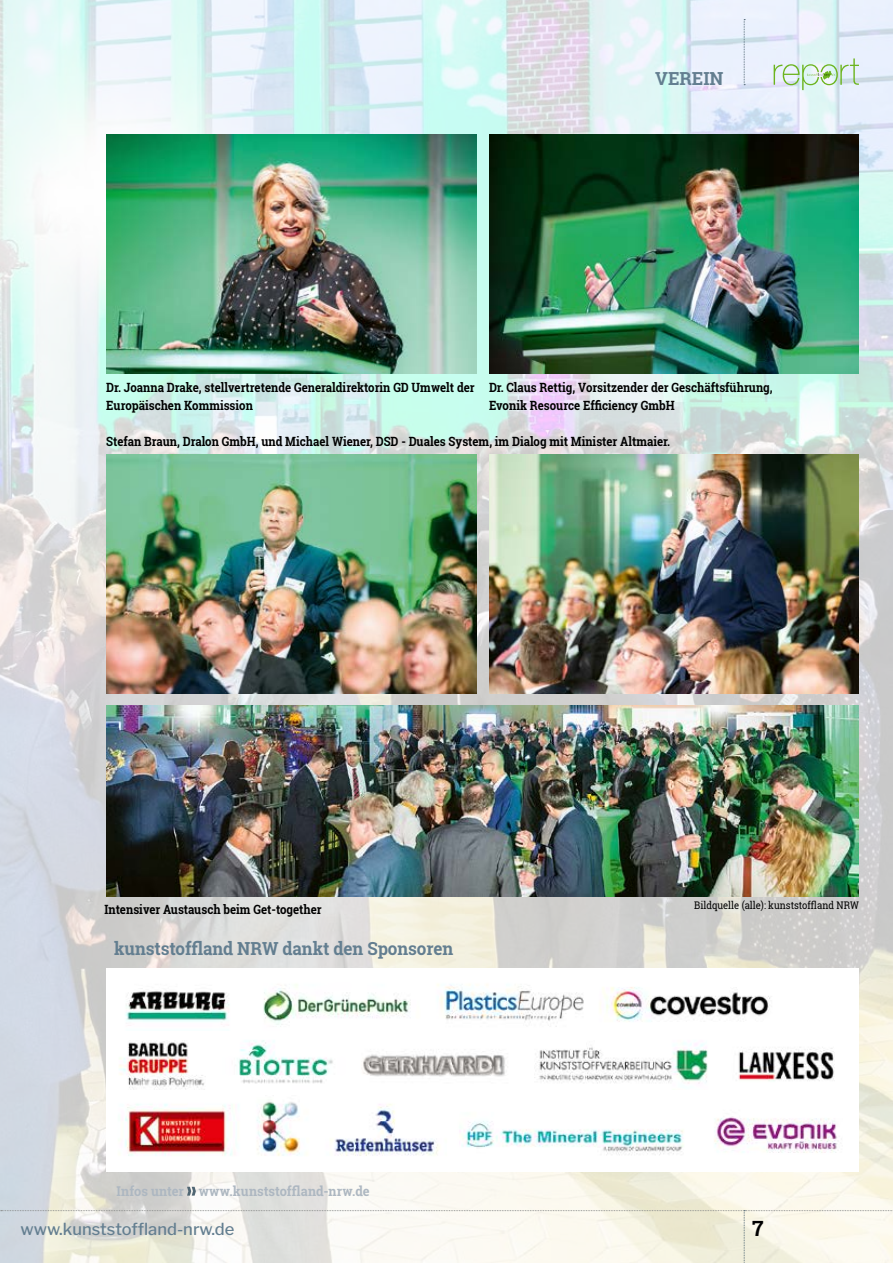
<style>
.page{position:relative;width:893px;height:1263px;background:#fff}
.page>*{position:absolute;margin:0;border:0;box-sizing:border-box;transform-origin:0 0}
.t1{font:700 21px "Roboto Slab";color:#000}
.t2{font:700 18px "Roboto Slab";letter-spacing:-.005em;color:#637e90;scale:.95 1}
.t3{font:700 18px "Roboto Slab";letter-spacing:-.005em;color:#637e90}
.t4{font:500 16.5px "Libre Franklin";color:#637e90}
.t5{font:700 13.5px "Roboto Slab";color:#adb7c1;scale:.95 1}
.t6{font:700 12.75px/18px "Roboto Slab";color:#000;scale:.9 1}
.t7{font:10.5px "Roboto Slab";color:#000;scale:.9 1}
</style>
<div class="page">
<img style="left:0;top:0;width:893px;height:1263px">
<svg style="left:187px;top:1187px;width:9px;height:8px"></svg>
<img style="left:106px;top:135px;width:370px;height:238px">
<img style="left:106px;top:455px;width:370px;height:238px">
<img style="left:489px;top:135px;width:370px;height:238px">
<img style="left:489px;top:455px;width:370px;height:238px">
<img style="left:106px;top:706px;width:753px;height:190px">
<div style="left:106px;top:968px;width:753px;height:204px;background:#fff"></div>
<img style="left:125px;top:1101px;width:314px;height:55px">
<img style="left:459px;top:1121px;width:225px;height:34px">
<img style="left:125px;top:984px;width:645px;height:43px">
<img style="left:738px;top:1047px;width:96px;height:34px">
<img style="left:714px;top:1116px;width:123px;height:37px">
<img style="left:119px;top:1040px;width:589px;height:49px">
<svg style="left:774px;top:58px;width:85px;height:32px;background:#cfe5d4"></svg>
<svg style="left:744px;top:19px;width:1px;height:66px"></svg>
<svg style="left:1px;top:1210px;width:892px;height:53px"></svg>
<h2 class="t3" style="left:655px;top:66px;width:70px">VEREIN</h2>
<p class="t6" style="left:106px;top:379px;width:411px">Dr. Joanna Drake, stellvertretende Generaldirektorin GD Umwelt der<br>Europäischen Kommission</p>
<p class="t6" style="left:106px;top:433px;width:628px">Stefan Braun, Dralon GmbH, und Michael Wiener, DSD - Duales System, im Dialog mit Minister Altmaier.</p>
<p class="t6" style="left:489px;top:379px;width:317px">Dr. Claus Rettig, Vorsitzender der Geschäftsführung,<br>Evonik Resource Efficiency GmbH</p>
<p class="t6" style="left:104px;top:901px;width:243px">Intensiver Austausch beim Get-together</p>
<h2 class="t2" style="left:114px;top:936px;width:358px">kunststoffland NRW dankt den Sponsoren</h2>
<p class="t5" style="left:117px;top:1181px;width:268px">Infos unter www.kunststoffland-nrw.de</p>
<p class="t7" style="left:694px;top:898px;width:184px">Bildquelle (alle): kunststoffland NRW</p>
<p class="t4" style="left:21px;top:1219px;width:215px">www.kunststoffland-nrw.de</p>
<h1 class="t1" style="left:752px;top:1213px;width:13px">7</h1>
</div>
